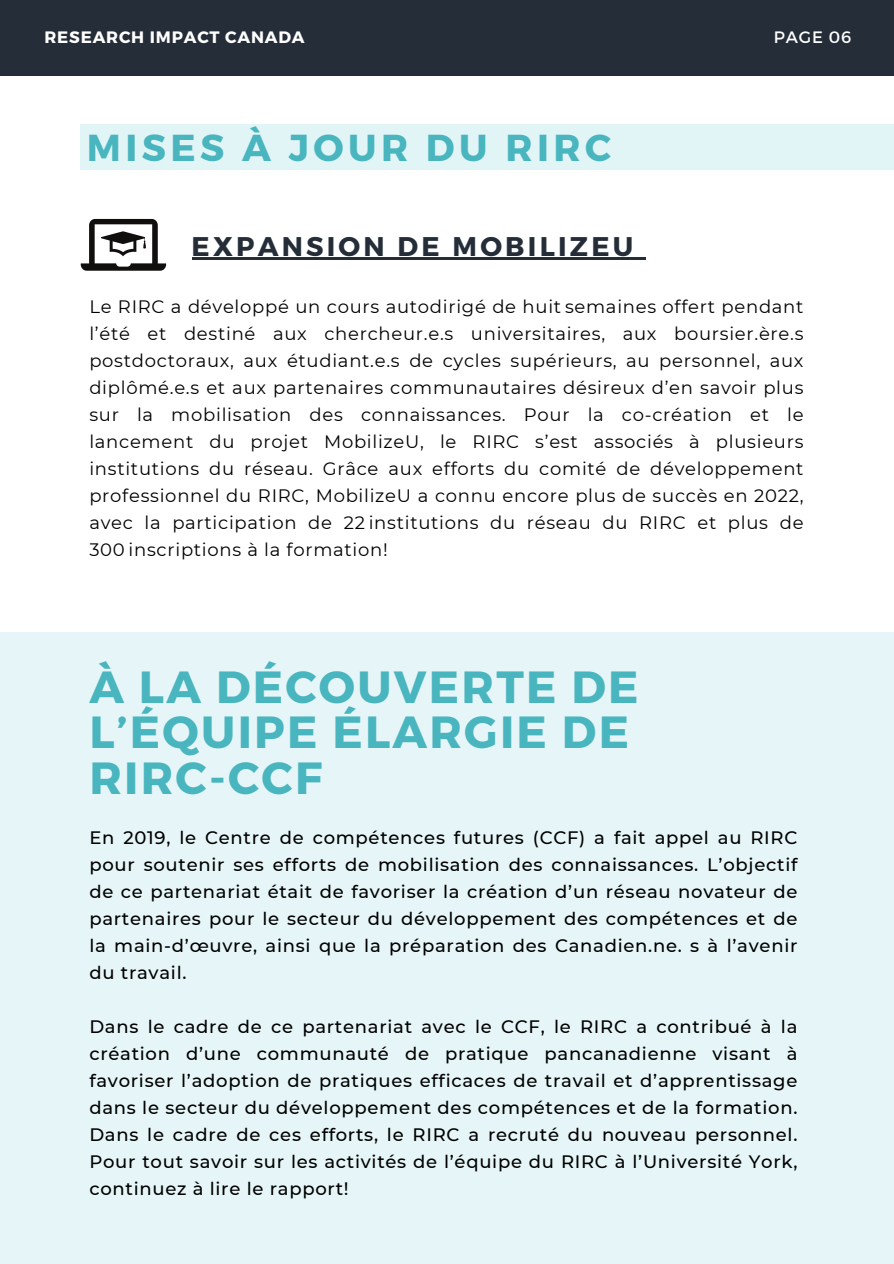
<style>
.page{position:relative;width:894px;height:1264px;background:#fff}
.page>*{position:absolute;margin:0;border:0;box-sizing:border-box;transform-origin:0 0}
.t1{font:700 45px/45px "Montserrat";letter-spacing:.05em;color:#49b5be}
.t2{font:700 37.5px "Montserrat";letter-spacing:.12em;color:#49b5be}
.t3{font:700 27px "Montserrat";letter-spacing:.12em;color:#242d38}
.t4{font:500 18px/27px "Montserrat";letter-spacing:.04em;color:#000;text-align:justify}
.t5{font:18px/27px "Montserrat";letter-spacing:.04em;color:#000;text-align:justify}
.t6{font:700 16.5px "Montserrat";letter-spacing:.05em;color:#fff}
.t7{font:16.5px "Montserrat";letter-spacing:.05em;color:#fff}
</style>
<div class="page">
<div style="left:0;top:0;width:893px;height:75px;background:#242d38"></div>
<div style="left:0;top:631px;width:893px;height:632px;background:#e6f6f8"></div>
<div style="left:81px;top:125px;width:812px;height:45px;background:#e1f4f6"></div>
<hr style="left:191px;top:258px;width:445px;height:2px;background:#242d38">
<svg style="left:636px;top:258px;width:10px;height:2px"></svg>
<svg style="left:81px;top:219px;width:85px;height:52px"></svg>
<h4 class="t6" style="left:44px;top:27px;width:262px">RESEARCH IMPACT CANADA</h4>
<h5 class="t7" style="left:773px;top:27px;width:79px">PAGE 06</h5>
<p class="t2" style="left:87px;top:124px;width:525px">MISES À JOUR DU RIRC</p>
<h2 class="t3" style="left:191px;top:228px;width:443px">EXPANSION DE MOBILIZEU</h2>
<p class="t5" style="left:89px;top:293px;width:715px">Le RIRC a développé un cours autodirigé de huit semaines offert pendant l’été et destiné aux chercheur.e.s universitaires, aux boursier.ère.s postdoctoraux, aux étudiant.e.s de cycles supérieurs, au personnel, aux diplômé.e.s et aux partenaires communautaires désireux d’en savoir plus sur la mobilisation des connaissances. Pour la co-création et le lancement du projet MobilizeU, le RIRC s’est associés à plusieurs institutions du réseau. Grâce aux efforts du comité de développement professionnel du RIRC, MobilizeU a connu encore plus de succès en 2022, avec la participation de 22 institutions du réseau du RIRC et plus de 300 inscriptions à la formation!</p>
<h3 class="t1" style="left:89px;top:662px;width:550px">À LA DÉCOUVERTE DE<br>L’ÉQUIPE ÉLARGIE DE<br>RIRC-CCF</h3>
<p class="t4" style="left:89px;top:824px;width:709px">En 2019, le Centre de compétences futures (CCF) a fait appel au RIRC pour soutenir ses efforts de mobilisation des connaissances. L’objectif de ce partenariat était de favoriser la création d’un réseau novateur de partenaires pour le secteur du développement des compétences et de la main-d’œuvre, ainsi que la préparation des Canadien.ne. s à l’avenir du travail.</p>
<h1 class="t4" style="left:89px;top:1013px;width:709px">Dans le cadre de ce partenariat avec le CCF, le RIRC a contribué à la création d’une communauté de pratique pancanadienne visant à favoriser l’adoption de pratiques efficaces de travail et d’apprentissage dans le secteur du développement des compétences et de la formation.<br>Dans le cadre de ces efforts, le RIRC a recruté du nouveau personnel.<br>Pour tout savoir sur les activités de l’équipe du RIRC à l’Université York, continuez à lire le rapport!</h1>
</div>
